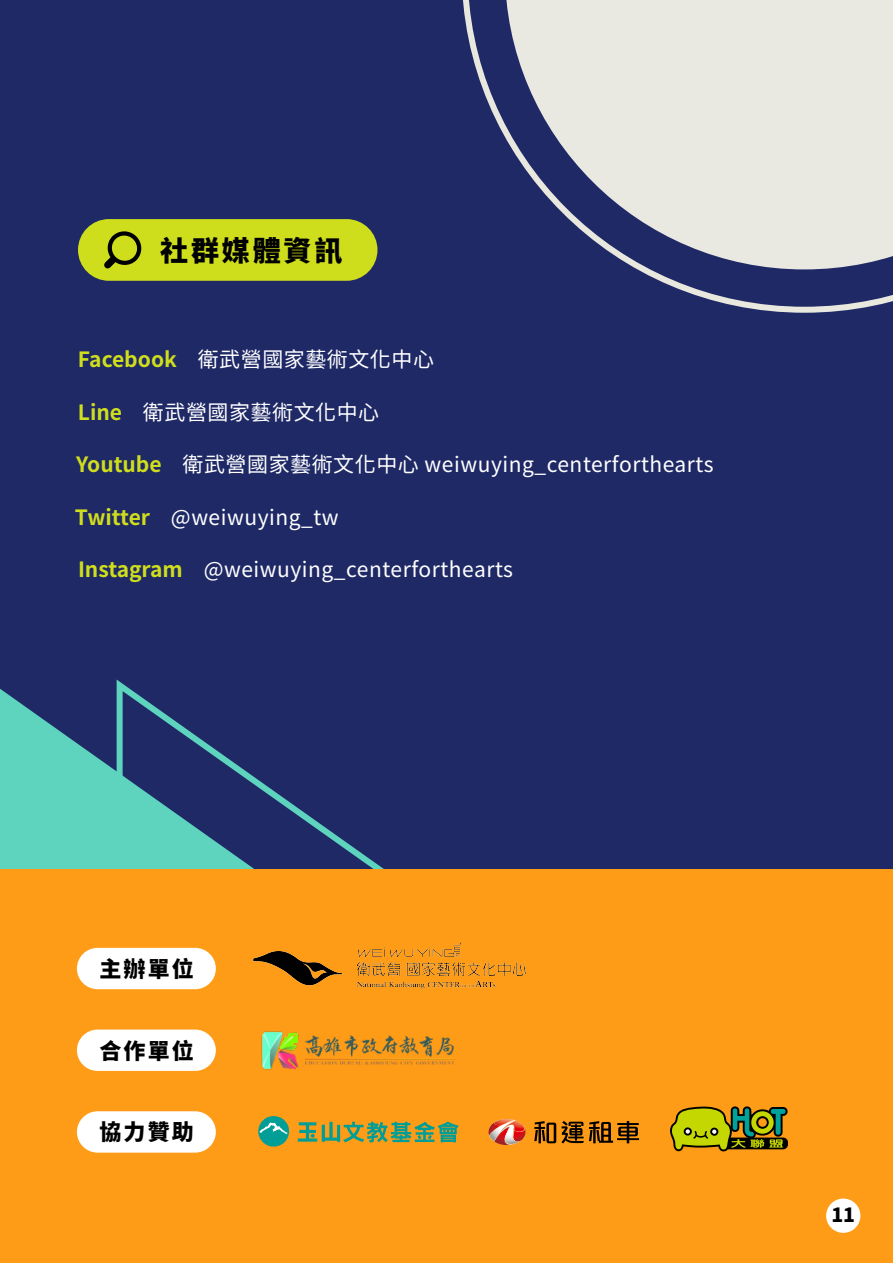
<style>
.page{position:relative;width:893px;height:1263px;background:#1f2966}
.page>*{position:absolute;margin:0;border:0;box-sizing:border-box;transform-origin:0 0}
.t1{font:900 28.05px "Noto Sans TC";letter-spacing:.1em;color:#000}
.t2{font:900 22.05px "Noto Sans TC";letter-spacing:.1em;color:#000}
.t3{font:21px "Noto Sans TC";letter-spacing:.025em;color:#fff}
.t4{font:900 19.5px "Noto Sans TC";color:#000}
.s1{font-weight:700;color:#cfde1c}
</style>
<div class="page">
<div style="left:78px;top:219px;width:299px;height:62px;background:#cfde1c;border-radius:31px"></div>
<svg style="left:104px;top:231px;width:38px;height:38px"></svg>
<svg style="left:0;top:689px;width:111px;height:180px;fill:#5ed4bf"></svg>
<svg style="left:111px;top:679px;width:273px;height:190px"></svg>
<div style="left:0;top:869px;width:893px;height:394px;background:#ff9c17"></div>
<div style="left:77px;top:1029px;width:139px;height:42px;background:#fff;border-radius:21px"></div>
<div style="left:77px;top:948px;width:139px;height:41px;background:#fff;border-radius:21px"></div>
<div style="left:77px;top:1111px;width:139px;height:41px;background:#fff;border-radius:21px"></div>
<img style="left:261px;top:1031px;width:195px;height:39px">
<svg style="left:258px;top:1116px;width:32px;height:31px"></svg>
<svg style="left:298px;top:1121px;width:161px;height:21px"></svg>
<svg style="left:670px;top:1106px;width:117px;height:46px"></svg>
<div style="left:826px;top:1198px;width:34px;height:35px;background:#fff;border-radius:50%"></div>
<svg style="left:534px;top:1121px;width:105px;height:22px"></svg>
<img style="left:522px;top:1131px;width:3px;height:9px">
<img style="left:489px;top:1127px;width:33px;height:17px">
<img style="left:500px;top:1119px;width:14px;height:1px">
<img style="left:517px;top:1121px;width:8px;height:10px">
<svg style="left:490px;top:1120px;width:27px;height:21px"></svg>
<svg style="left:463px;top:0;width:430px;height:313px"></svg>
<img style="left:253px;top:942px;width:273px;height:47px">
<h1 class="t1" style="left:160px;top:235px;width:184px">社群媒體資訊</h1>
<p class="t3" style="left:78px;top:348px;width:358px"><span class="s1">Facebook</span> 衛武營國家藝術文化中心</p>
<p class="t3" style="left:78px;top:400px;width:303px"><span class="s1">Line</span> 衛武營國家藝術文化中心</p>
<p class="t3" style="left:76px;top:453px;width:639px"><span class="s1">Youtube</span> 衛武營國家藝術文化中心 weiwuying_centerforthearts</p>
<p class="t3" style="left:75px;top:505px;width:265px"><span class="s1">Twitter</span> @weiwuying_tw</p>
<p class="t3" style="left:78px;top:558px;width:437px"><span class="s1">Instagram</span> @weiwuying_centerforthearts</p>
<p class="t2" style="left:99px;top:956px;width:96px">主辦單位</p>
<p class="t2" style="left:99px;top:1038px;width:96px">合作單位</p>
<p class="t2" style="left:99px;top:1120px;width:96px">協力贊助</p>
<p class="t4" style="left:831px;top:1204px;width:25px">11</p>
</div>
